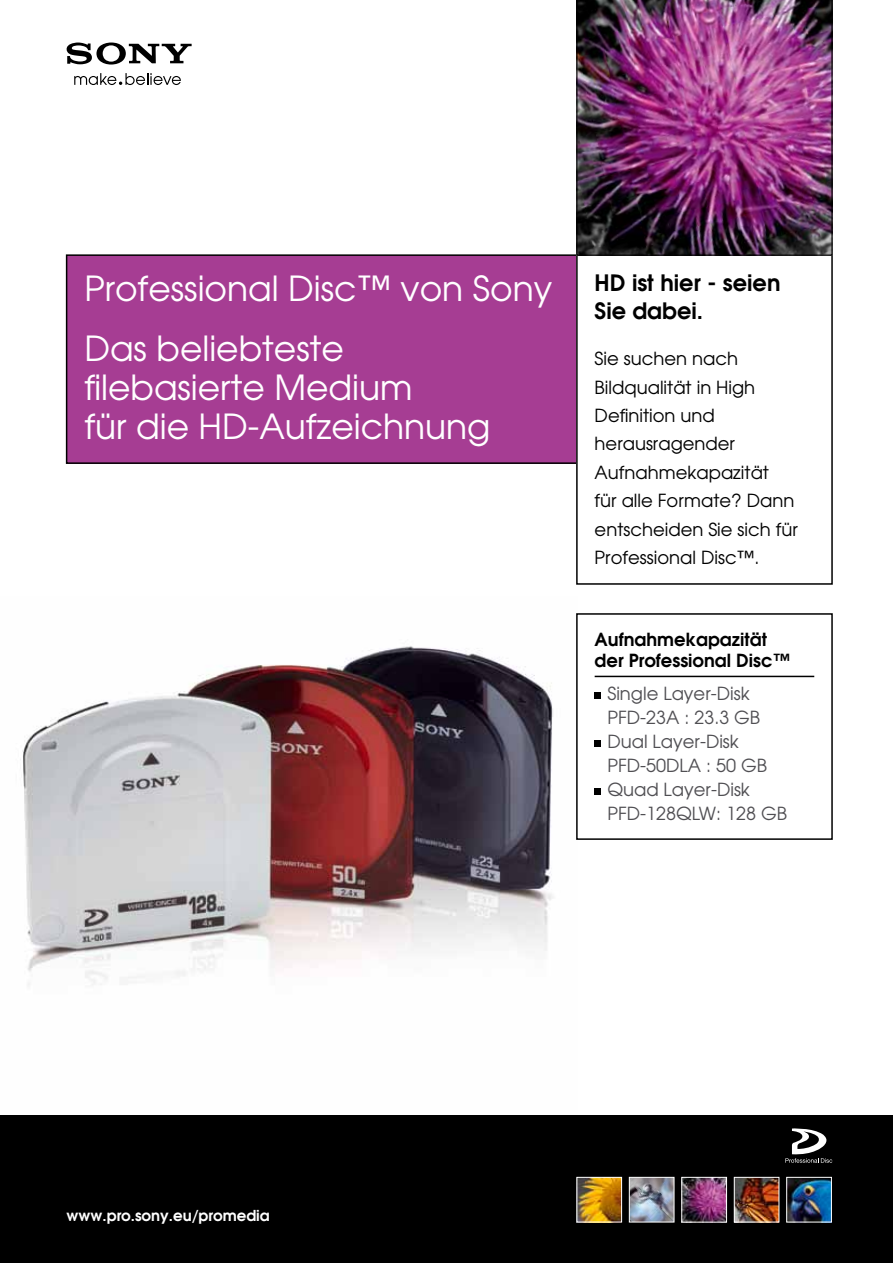
<style>
.page{position:relative;width:893px;height:1263px;background:#fff}
.page>*{position:absolute;margin:0;border:0;box-sizing:border-box;transform-origin:0 0}
.t1{font:34.5px/60.3px "Avant Garde";color:#fff}
.t2{font:600 22.5px/28.5px "Avant Garde";color:#000}
.t3{font:18px/28.5px "Avant Garde";color:#000}
.t4{font:18px/24px "Avant Garde";color:#504f53}
.t5{font:600 18px/21px "Avant Garde";color:#000}
.t6{font:600 15px "Avant Garde";color:#fff}
</style>
<div class="page">
<img style="left:20px;top:646px;width:533px;height:339px">
<div style="left:1px;top:1115px;width:892px;height:148px;background:#000"></div>
<img style="left:578px;top:1179px;width:42px;height:41px">
<div style="left:576px;top:1177px;width:46px;height:45px;border:1px solid #fff"></div>
<img style="left:788px;top:1179px;width:42px;height:41px">
<div style="left:786px;top:1177px;width:46px;height:45px;border:1px solid #fff"></div>
<img style="left:736px;top:1179px;width:41px;height:41px">
<div style="left:734px;top:1177px;width:45px;height:45px;border:1px solid #fff"></div>
<img style="left:683px;top:1179px;width:42px;height:41px">
<div style="left:681px;top:1177px;width:46px;height:45px;border:1px solid #fff"></div>
<img style="left:631px;top:1179px;width:41px;height:41px">
<div style="left:629px;top:1177px;width:45px;height:45px;border:1px solid #fff"></div>
<div style="left:67px;top:255px;width:510px;height:208px;background:#a63d93"></div>
<div style="left:66px;top:254px;width:512px;height:210px;border:2px solid #000"></div>
<div style="left:576px;top:254px;width:257px;height:331px;border:2px solid #000"></div>
<svg style="left:74px;top:73px;width:107px;height:12px"></svg>
<svg style="left:67px;top:43px;width:125px;height:22px"></svg>
<img style="left:576px;top:0;width:257px;height:256px">
<svg style="left:785px;top:1128px;width:47px;height:35px"></svg>
<hr style="left:595px;top:676px;width:219px;height:1px;background:#000">
<svg style="left:595px;top:692px;width:6px;height:6px"></svg>
<svg style="left:595px;top:740px;width:6px;height:6px"></svg>
<svg style="left:595px;top:788px;width:6px;height:6px"></svg>
<div style="left:576px;top:613px;width:257px;height:227px;border:2px solid #000"></div>
<h1 class="t1" style="left:84px;top:258px;width:469px">Professional Disc™ von Sony<br>Das beliebteste</h1>
<h1 class="t1" style="left:84px;top:368px;width:407px;line-height:39px">filebasierte Medium<br>für die HD-Aufzeichnung</h1>
<p class="t2" style="left:595px;top:268px;width:187px">HD ist hier - seien<br>Sie dabei.</p>
<p class="t3" style="left:595px;top:344px;width:205px">Sie suchen nach<br>Bildqualität in High<br>Definition und herausragender<br>Aufnahmekapazität<br>für alle Formate? Dann entscheiden Sie sich für<br>Professional Disc™.</p>
<p class="t5" style="left:595px;top:629px;width:197px">Aufnahmekapazität der Professional Disc™</p>
<p class="t4" style="left:607px;top:681px;width:181px">Single Layer-Disk<br>PFD-23A : 23.3 GB<br>Dual Layer-Disk<br>PFD-50DLA : 50 GB<br>Quad Layer-Disk<br>PFD-128QLW: 128 GB</p>
<p class="t6" style="left:67px;top:1206px;width:205px">www.pro.sony.eu/promedia</p>
</div>
